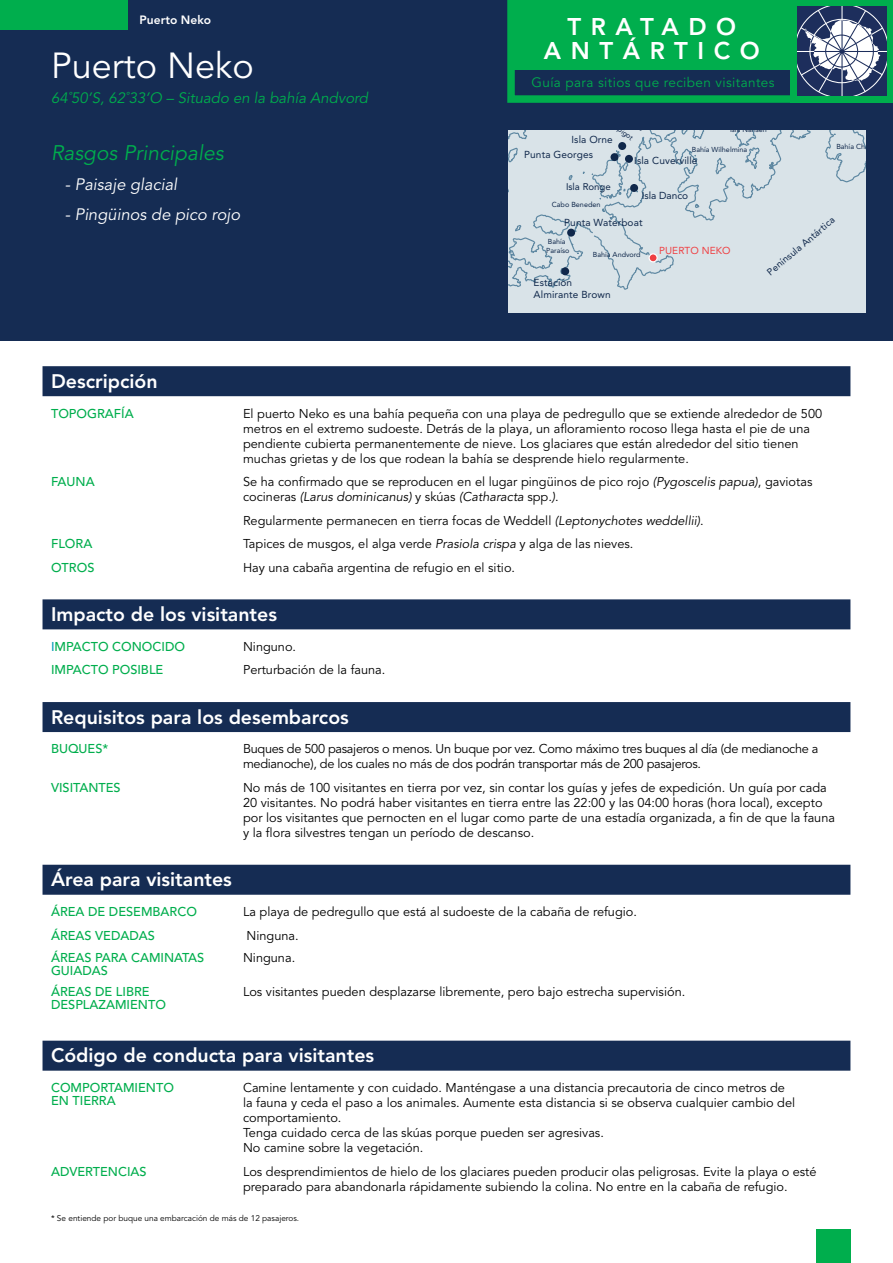
<style>
.page{position:relative;width:893px;height:1263px;background:#fff}
.page>*{position:absolute;margin:0;border:0;box-sizing:border-box;transform-origin:0 0}
.t1{font:36px "Avenir";color:#fff}
.t2{font:800 24px/24px "Avenir";letter-spacing:.4em;color:#fff;text-align:center}
.t3{font:italic 21px "Avenir";color:#00ae4d}
.t4{font:800 19.5px "Avenir";color:#fff}
.t5{font:italic 16.5px "Avenir";color:#fff}
.t6{font:italic 15px "Avenir";color:#00ae4d}
.t7{font:13.5px "Avenir";letter-spacing:.03em;color:#00ae4d}
.t8{font:12.75px/15px "Avenir";color:#000}
.t9{font:500 12.75px/20.5px "Avenir";color:#00ae4d}
.t10{font:12.75px/15px "Avenir";letter-spacing:-.025em;color:#000}
.t11{font:800 12px "Avenir";color:#fff}
.t12{font:10.05px/12.1px "Avenir";letter-spacing:.01em;color:#10284b}
.t13{font:10.05px "Avenir";letter-spacing:.01em;color:#ef3f42}
.t14{font:9.6px "Avenir";color:#10284b}
.t15{font:8.25px "Avenir";color:#000}
.t16{font:7.2px/8.7px "Avenir";color:#10284b}
.s1{font-style:italic}
.s2{color:#0299b7}
</style>
<div class="page">
<div style="left:0;top:0;width:893px;height:340px;background:#152c53"></div>
<div style="left:0;top:0;width:128px;height:30px;background:#00ae4d"></div>
<div style="left:509px;top:270px;width:356px;height:43px;background:#d9e3e8"></div>
<div style="left:561px;top:267px;width:8px;height:8px;background:#10284b;border-radius:50%"></div>
<svg style="left:509px;top:130px;width:356px;height:140px;background:#d1dde3"></svg>
<div style="left:816px;top:1229px;width:34px;height:34px;background:#00ae4d"></div>
<div style="left:43px;top:366px;width:807px;height:30px;background:#152c53"></div>
<div style="left:43px;top:599px;width:807px;height:30px;background:#152c53"></div>
<div style="left:43px;top:702px;width:807px;height:30px;background:#152c53"></div>
<div style="left:43px;top:865px;width:807px;height:30px;background:#152c53"></div>
<div style="left:43px;top:1041px;width:807px;height:30px;background:#152c53"></div>
<svg style="left:507px;top:0;width:386px;height:103px"></svg>
<p class="t11" style="left:140px;top:12px;width:73px">Puerto Neko</p>
<h1 class="t1" style="left:51px;top:45px;width:204px">Puerto Neko</h1>
<p class="t6" style="left:51px;top:89px;width:319px">64˚50’S, 62˚33’O – Situado en la bahía Andvord</p>
<h3 class="t3" style="left:51px;top:140px;width:174px">Rasgos Principales</h3>
<p class="t5" style="left:65px;top:174px;width:114px">- Paisaje glacial</p>
<p class="t5" style="left:65px;top:204px;width:177px">- Pingüinos de pico rojo</p>
<h2 class="t2" style="left:544px;top:15px;width:217px">TRATADO<br>ANTÁRTICO</h2>
<p class="t7" style="left:531px;top:74px;width:245px">Guía para sitios que reciben visitantes</p>
<p class="t16" style="left:606px;top:112px;width:39px;rotate:39deg">Pico Spigot</p>
<p class="t12" style="left:572px;top:134px;width:43px">Isla Orne</p>
<p class="t16" style="left:730px;top:126px;width:38px">Isla Nansen</p>
<p class="t12" style="left:524px;top:148px;width:70px">Punta Georges</p>
<p class="t14" style="left:566px;top:181px;width:46px">Isla Ronge</p>
<p class="t16" style="left:552px;top:200px;width:50px">Cabo Beneden</p>
<p class="t16" style="left:692px;top:146px;width:57px">Bahía Wilhelmina</p>
<p class="t12" style="left:634px;top:155px;width:65px">Isla Cuverville</p>
<p class="t12" style="left:642px;top:189px;width:48px">Isla Danco</p>
<p class="t16" style="left:836px;top:142px;width:52px">Bahía Charlotte</p>
<p class="t12" style="left:564px;top:217px;width:80px">Punta Waterboat</p>
<p class="t16" style="left:546px;top:237px;width:25px">Bahía<br>Paraíso</p>
<p class="t16" style="left:593px;top:250px;width:49px">Bahía Andvord</p>
<p class="t12" style="left:534px;top:276px;width:79px">Estación<br>Almirante Brown</p>
<p class="t13" style="left:659px;top:244px;width:73px">PUERTO NEKO</p>
<p class="t14" style="left:765px;top:269px;width:86px;rotate:-40deg">Península Antártica</p>
<h3 class="t4" style="left:51px;top:369px;width:108px">Descripción</h3>
<p class="t9" style="left:51px;top:403px;width:84px">TOPOGRAFÍA</p>
<p class="t8" style="left:243px;top:406px;width:581px">El puerto Neko es una bahía pequeña con una playa de pedregullo que se extiende alrededor de 500 metros en el extremo sudoeste. Detrás de la playa, un afloramiento rocoso llega hasta el pie de una pendiente cubierta permanentemente de nieve. Los glaciares que están alrededor del sitio tienen muchas grietas y de los que rodean la bahía se desprende hielo regularmente.</p>
<p class="t9" style="left:51px;top:472px;width:45px">FAUNA</p>
<p class="t8" style="left:243px;top:475px;width:571px">Se ha confirmado que se reproducen en el lugar pingüinos de pico rojo <span class="s1">(Pygoscelis papua)</span>, gaviotas cocineras <span class="s1">(Larus dominicanus)</span> y skúas <span class="s1">(Catharacta</span> spp<span class="s1">.)</span>.</p>
<p class="t8" style="left:243px;top:513px;width:462px">Regularmente permanecen en tierra focas de Weddell <span class="s1">(Leptonychotes weddellii)</span>.</p>
<p class="t9" style="left:51px;top:534px;width:43px">FLORA</p>
<p class="t8" style="left:243px;top:537px;width:392px">Tapices de musgos, el alga verde <span class="s1">Prasiola crispa</span> y alga de las nieves.</p>
<p class="t9" style="left:51px;top:557px;width:45px">OTROS</p>
<p class="t8" style="left:243px;top:560px;width:274px">Hay una cabaña argentina de refugio en el sitio.</p>
<h3 class="t4" style="left:51px;top:603px;width:228px">Impacto de los visitantes</h3>
<p class="t9" style="left:51px;top:636px;width:82px"><span class="s2">I</span>MPACTO CONO</p>
<p class="t9" style="left:153px;top:636px;width:33px">CIDO</p>
<p class="t8" style="left:243px;top:639px;width:55px">Ninguno.</p>
<p class="t9" style="left:51px;top:660px;width:56px">IMPACTOPOS</p>
<p class="t9" style="left:137px;top:660px;width:27px">IBLE</p>
<p class="t8" style="left:243px;top:663px;width:144px">Perturbación de la fauna.</p>
<h3 class="t4" style="left:51px;top:705px;width:299px">Requisitos para los desembarcos</h3>
<p class="t9" style="left:51px;top:739px;width:59px">BUQUES*</p>
<p class="t10" style="left:243px;top:742px;width:577px">Buques de 500 pasajeros o menos. Un buque por vez. Como máximo tres buques al día (de medianoche a medianoche), de los cuales no más de dos podrán transportar más de 200 pasajeros.</p>
<p class="t9" style="left:51px;top:777px;width:70px">VISITANTES</p>
<p class="t8" style="left:243px;top:780px;width:593px">No más de 100 visitantes en tierra por vez, sin contar los guías y jefes de expedición. Un guía por cada 20 visitantes. No podrá haber visitantes en tierra entre las 22:00 y las 04:00 horas (hora local), excepto por los visitantes que pernocten en el lugar como parte de una estadía organizada, a fin de que la fauna y la flora silvestres tengan un período de descanso.</p>
<h3 class="t4" style="left:51px;top:868px;width:182px">Área para visitantes</h3>
<p class="t9" style="left:51px;top:902px;width:146px">ÁREA DE DESEMBARCO</p>
<p class="t8" style="left:243px;top:904px;width:395px">La playa de pedregullo que está al sudoeste de la cabaña de refugio.</p>
<p class="t9" style="left:51px;top:925px;width:97px">ÁREAS VEDADAS</p>
<p class="t8" style="left:247px;top:928px;width:54px">Ninguna.</p>
<p class="t9" style="left:51px;top:947px;width:41px">ÁREASPARA</p>
<p class="t9" style="left:131px;top:947px;width:66px">CAMINATAS</p>
<p class="t8" style="left:243px;top:950px;width:54px">Ninguna.</p>
<p class="t9" style="left:51px;top:961px;width:100px">GU IADAS<br>ÁREAS DE LIBRE</p>
<p class="t8" style="left:243px;top:984px;width:444px">Los visitantes pueden desplazarse libremente, pero bajo estrecha supervisión.</p>
<p class="t9" style="left:51px;top:994px;width:26px">DESPLA</p>
<p class="t9" style="left:99px;top:994px;width:68px">ZAMIENTO</p>
<h3 class="t4" style="left:51px;top:1044px;width:325px">Código de conducta para visitantes</h3>
<p class="t9" style="left:51px;top:1078px;width:41px">COMPOR</p>
<p class="t9" style="left:108px;top:1078px;width:62px">TAMIENTO</p>
<p class="t8" style="left:243px;top:1080px;width:554px">Camine lentamente y con cuidado. Manténgase a una distancia precautoria de cinco metros de la fauna y ceda el paso a los animales. Aumente esta distancia si se observa cualquier cambio del comportamiento.<br>Tenga cuidado cerca de las skúas porque pueden ser agresivas.<br>No camine sobre la vegetación.</p>
<p class="t9" style="left:51px;top:1161px;width:89px">ADVERTEN CIAS</p>
<p class="t8" style="left:243px;top:1164px;width:575px">Los desprendimientos de hielo de los glaciares pueden producir olas peligrosas. Evite la playa o esté preparado para abandonarla rápidamente subiendo la colina. No entre en la cabaña de refugio.</p>
<p class="t15" style="left:51px;top:1213px;width:250px">* Se entiende por buque una embarcación de más de 12 pasajeros.</p>
<p class="t9" style="left:51px;top:1090px;width:49px">EN TIERRA</p>
</div>
